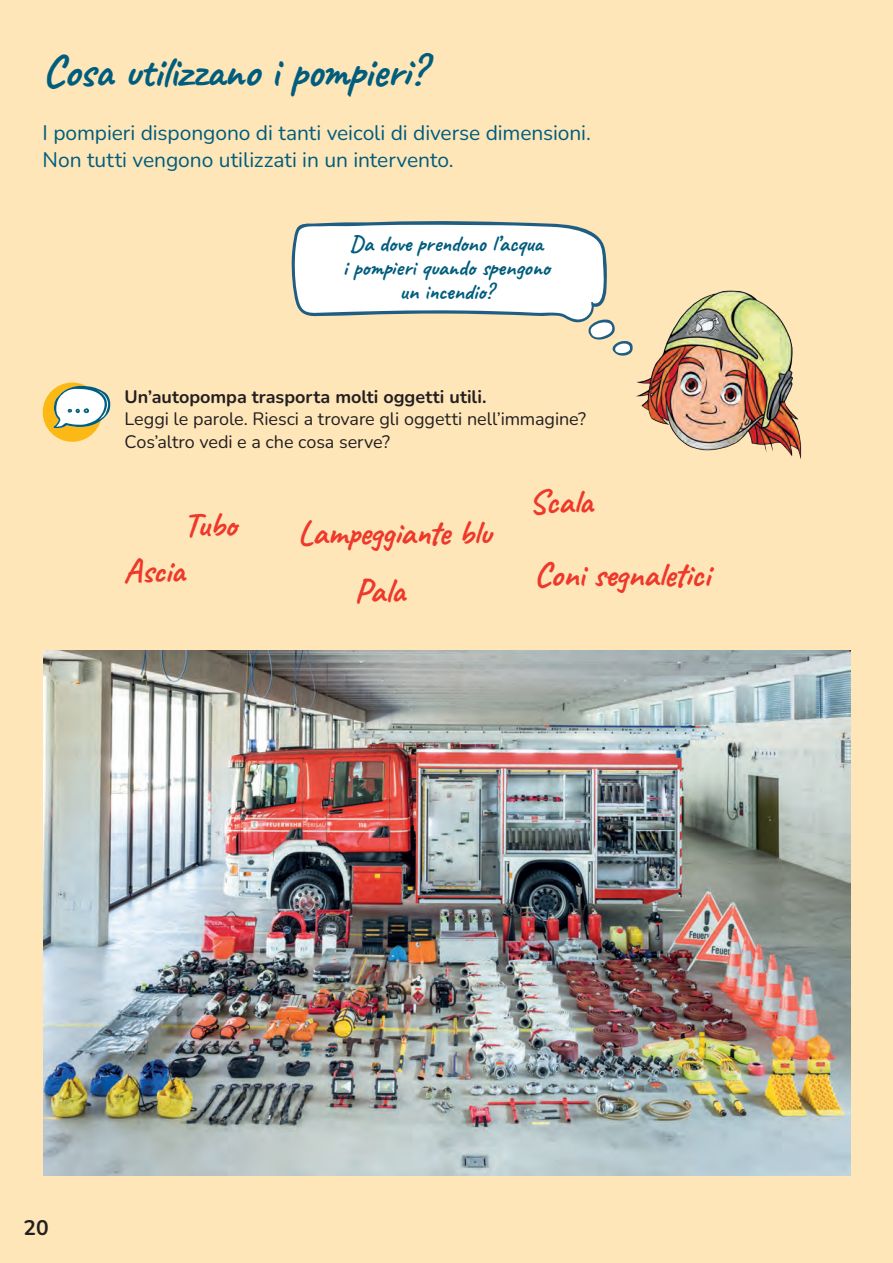
<style>
.page{position:relative;width:893px;height:1263px;background:#fee6b9}
.page>*{position:absolute;margin:0;border:0;box-sizing:border-box;transform-origin:0 0}
.t1{font:45px "Caveat";letter-spacing:-.015em;color:#005d7d}
.t2{font:34.5px "Caveat";letter-spacing:-.015em;color:#ee382a}
.t3{font:22.5px/24px "Caveat";letter-spacing:-.005em;color:#005d7d;text-align:center}
.t4{font:21px/27px "Nunito";letter-spacing:-.005em;color:#005d7d}
.t5{font:700 21px "Nunito";color:#231f20}
.t6{font:18px/22.5px "Nunito";letter-spacing:-.005em;color:#231f20}
.t7{font:700 18px "Nunito";color:#231f20}
</style>
<div class="page">
<div style="left:43px;top:382px;width:59px;height:60px;background:#fcb814;border-radius:50%"></div>
<svg style="left:53px;top:386px;width:57px;height:42px"></svg>
<img style="left:44px;top:650px;width:806px;height:525px">
<img style="left:636px;top:290px;width:166px;height:169px">
<svg style="left:291px;top:221px;width:348px;height:139px"></svg>
<h1 class="t1" style="left:43px;top:43px;width:385px">Cosa utilizzano i pompieri?</h1>
<p class="t4" style="left:43px;top:119px;width:550px">I pompieri dispongono di tanti veicoli di diverse dimensioni.<br>Non tutti vengono utilizzati in un intervento.</p>
<p class="t3" style="left:343px;top:231px;width:209px">Da dove prendono l’acqua<br>i pompieri quando spengono un incendio?</p>
<p class="t7" style="left:125px;top:384px;width:364px">Un’autopompa trasporta molti oggetti utili.</p>
<p class="t6" style="left:125px;top:407px;width:463px">Leggi le parole. Riesci a trovare gli oggetti nell’immagine?<br>Cos’altro vedi e a che cosa serve?</p>
<h2 class="t2" style="left:184px;top:503px;width:55px">Tubo</h2>
<h2 class="t2" style="left:124px;top:549px;width:64px">Ascia</h2>
<h2 class="t2" style="left:298px;top:511px;width:195px">Lampeggiante blu</h2>
<h2 class="t2" style="left:355px;top:568px;width:53px">Pala</h2>
<h2 class="t2" style="left:529px;top:479px;width:66px">Scala</h2>
<h2 class="t2" style="left:534px;top:552px;width:177px">Coni segnaletici</h2>
<p class="t5" style="left:23px;top:1213px;width:27px">20</p>
</div>
